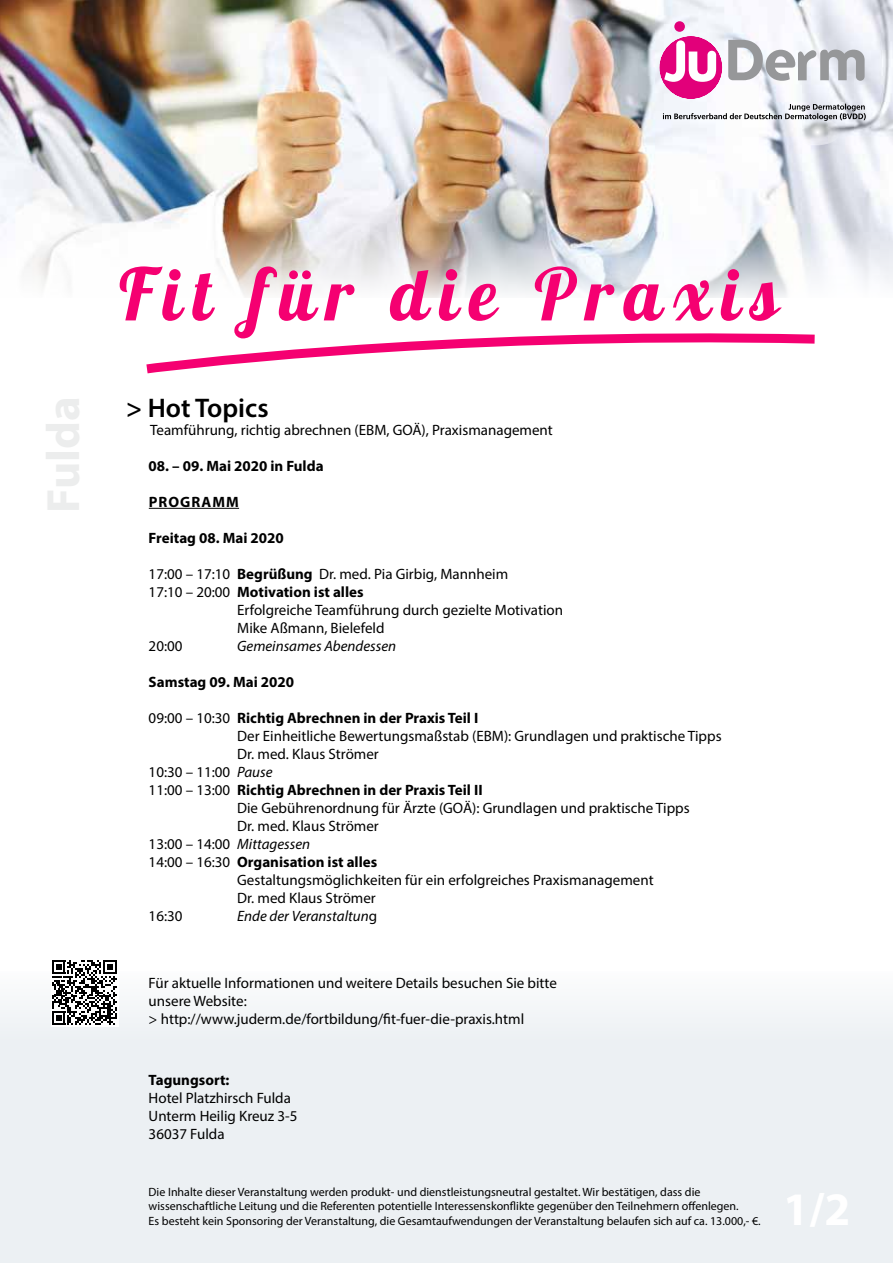
<style>
.page{position:relative;width:893px;height:1263px;background:#fff}
.page>*{position:absolute;margin:0;border:0;box-sizing:border-box;transform-origin:0 0}
.t1{font:72px "Lobster 1.4";letter-spacing:.15em;color:#f50071}
.t2{font:600 27px "Myriad Pro";color:#000}
.t3{font:15px/18px "Myriad Pro";color:#000}
.t4{font:700 15px "Myriad Pro";color:#000}
.t5{font:italic 15px "Myriad Pro";color:#000}
.t6{font:700 15px "Myriad Pro";letter-spacing:.07em;color:#000}
.t7{font:12px/14.4px "Myriad Pro";color:#000}
.s1{font-weight:700}
.s2{font-weight:400}
.s3{font-style:italic}
.s4{font-style:normal}
</style>
<div class="page">
<div style="left:0;top:1005px;width:893px;height:258px;background:#ecf0f3"></div>
<img style="left:0;top:0;width:893px;height:297px">
<svg style="left:146px;top:333px;width:669px;height:41px"></svg>
<hr style="left:149px;top:508px;width:90px;height:1px;background:#000">
<svg style="left:794px;top:118px;width:46px;height:27px"></svg>
<svg style="left:728px;top:40px;width:137px;height:41px"></svg>
<svg style="left:660px;top:37px;width:62px;height:61px"></svg>
<div style="left:674px;top:21px;width:11px;height:11px;background:#e2007a;border-radius:50%"></div>
<svg style="left:663px;top:104px;width:203px;height:17px"></svg>
<div style="left:51px;top:958px;width:67px;height:68px;background:#fff"></div>
<svg style="left:52px;top:960px;width:65px;height:65px"></svg>
<h1 class="t1" style="left:119px;top:248px;width:661px">Fit für die Praxis</h1>
<h2 class="t2" style="left:126px;top:391px;width:144px">&gt; Hot Topics</h2>
<p class="t3" style="left:150px;top:420px;width:404px">Teamführung, richtig abrechnen (EBM, GOÄ), Praxismanagement</p>
<p class="t4" style="left:149px;top:456px;width:176px">08. – 09. Mai 2020 in Fulda</p>
<p class="t6" style="left:149px;top:492px;width:92px">PROGRAMM</p>
<p class="t4" style="left:149px;top:528px;width:137px">Freitag 08. Mai 2020</p>
<p class="t3" style="left:149px;top:564px;width:361px">17:00 – 17:10 <span class="s1">Begrüßung</span> Dr. med. Pia Girbig, Mannheim</p>
<p class="t4" style="left:149px;top:582px;width:216px"><span class="s2">17:10 – 20:00</span> Motivation ist alles</p>
<p class="t3" style="left:237px;top:600px;width:327px">Erfolgreiche Teamführung durch gezielte Motivation</p>
<p class="t3" style="left:237px;top:618px;width:149px">Mike Aßmann, Bielefeld</p>
<p class="t3" style="left:149px;top:636px;width:35px">20:00</p>
<p class="t5" style="left:237px;top:636px;width:161px">Gemeinsames Abendessen</p>
<p class="t4" style="left:149px;top:672px;width:147px">Samstag 09. Mai 2020</p>
<p class="t4" style="left:149px;top:708px;width:331px"><span class="s2">09:00 – 10:30</span> Richtig Abrechnen in der Praxis Teil I</p>
<p class="t3" style="left:237px;top:726px;width:486px">Der Einheitliche Bewertungsmaßstab (EBM): Grundlagen und praktische Tipps</p>
<p class="t3" style="left:237px;top:744px;width:143px">Dr. med. Klaus Strömer</p>
<p class="t3" style="left:149px;top:762px;width:125px">10:30 – 11:00 <span class="s3">Pause</span></p>
<p class="t4" style="left:149px;top:780px;width:335px"><span class="s2">11:00 – 13:00</span> Richtig Abrechnen in der Praxis Teil II</p>
<p class="t3" style="left:237px;top:798px;width:454px">Die Gebührenordnung für Ärzte (GOÄ): Grundlagen und praktische Tipps</p>
<p class="t3" style="left:237px;top:816px;width:143px">Dr. med. Klaus Strömer</p>
<p class="t3" style="left:149px;top:834px;width:163px">13:00 – 14:00 <span class="s3">Mittagessen</span></p>
<p class="t4" style="left:149px;top:852px;width:230px"><span class="s2">14:00 – 16:30</span> Organisation ist alles</p>
<p class="t3" style="left:237px;top:870px;width:418px">Gestaltungsmöglichkeiten für ein erfolgreiches Praxismanagement</p>
<p class="t3" style="left:237px;top:888px;width:140px">Dr. med Klaus Strömer</p>
<p class="t3" style="left:149px;top:906px;width:35px">16:30</p>
<p class="t5" style="left:237px;top:906px;width:141px">Ende der Veranstaltun<span class="s4">g</span></p>
<p class="t3" style="left:149px;top:974px;width:410px">Für aktuelle Informationen und weitere Details besuchen Sie bitte unsere Website:<br>&gt; http://www.juderm.de/fortbildung/fit-fuer-die-praxis.html</p>
<p class="t4" style="left:149px;top:1070px;width:82px">Tagungsort:</p>
<p class="t3" style="left:149px;top:1089px;width:150px">Hotel Platzhirsch Fulda<br>Unterm Heilig Kreuz 3-5<br>36037 Fulda</p>
<p class="t7" style="left:149px;top:1185px;width:614px">Die Inhalte dieser Veranstaltung werden produkt- und dienstleistungsneutral gestaltet. Wir bestätigen, dass die wissenschaftliche Leitung und die Referenten potentielle Interessenskonflikte gegenüber den Teilnehmern offenlegen.<br>Es besteht kein Sponsoring der Veranstaltung, die Gesamtaufwendungen der Veranstaltung belaufen sich auf ca. 13.000,- €.</p>
</div>
